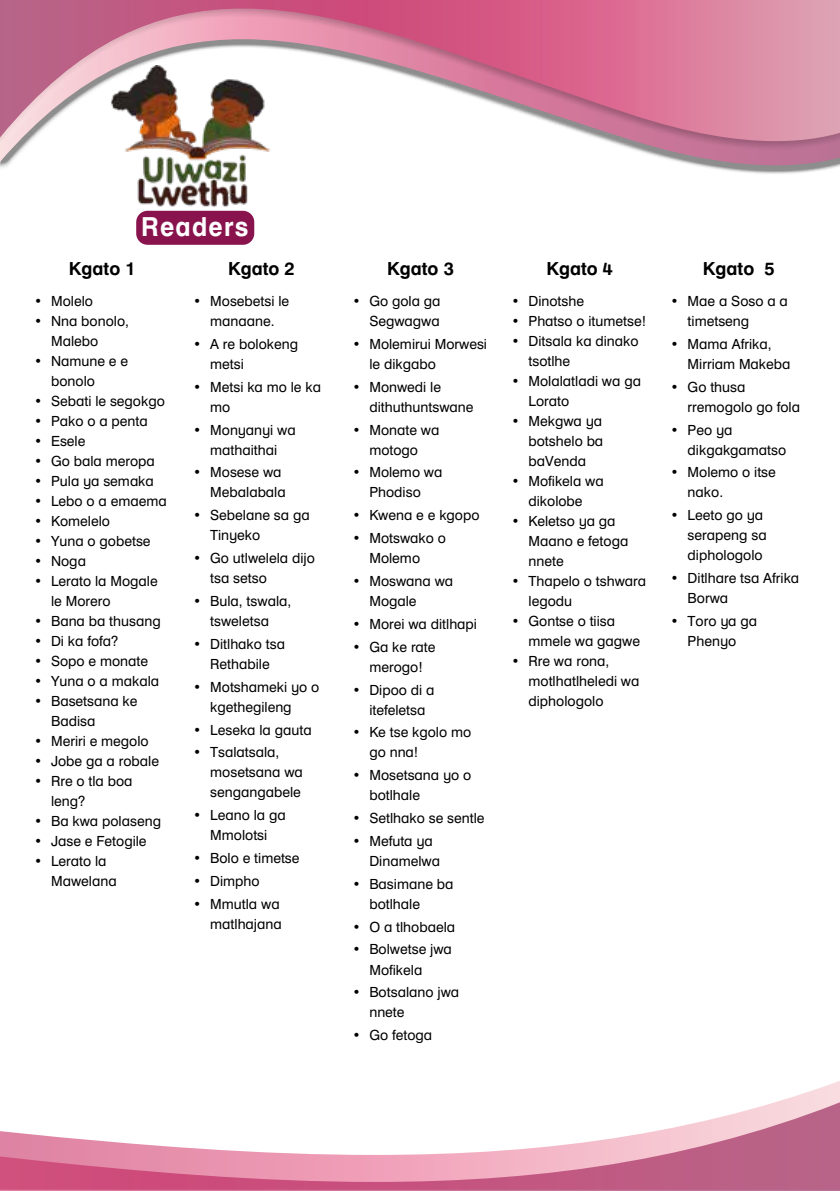
<style>
.page{position:relative;width:840px;height:1191px;background:#fff}
.page>*{position:absolute;margin:0;border:0;box-sizing:border-box;transform-origin:0 0}
.t1{font:700 26.2px "Swis Forall";letter-spacing:.05em;color:#fff;scale:.95 1}
.t2{font:700 18px "Swis Forall";color:#000}
.t3{font:14px/20px "Swis Forall";color:#000}
</style>
<div class="page">
<svg style="left:0;top:1088px;width:839px;height:93px"></svg>
<div style="left:0;top:0;width:839px;height:174px;background:#000;opacity:.75"></div>
<svg style="left:0;top:150px;width:839px;height:15px"></svg>
<div style="left:0;top:0;width:839px;height:150px;background:#000;opacity:.75"></div>
<svg style="left:0;top:9px;width:839px;height:132px"></svg>
<div style="left:136px;top:211px;width:118px;height:34px;background:#89144d;border-radius:11px"></div>
<img style="left:110px;top:65px;width:162px;height:142px">
<h1 class="t1" style="left:141px;top:211px;width:115px">Readers</h1>
<p class="t2" style="left:69px;top:257px;width:68px">Kgato 1</p>
<p class="t3" style="left:34px;top:292px;width:60px">• Molelo</p>
<p class="t3" style="left:51px;top:312px;width:79px;text-indent:-17px">• Nna bonolo,<br>Malebo</p>
<p class="t3" style="left:51px;top:352px;width:79px;text-indent:-17px">• Namune e e bonolo</p>
<p class="t3" style="left:34px;top:392px;width:132px">• Sebati le segokgo</p>
<p class="t3" style="left:34px;top:412px;width:115px">• Pako o a penta</p>
<p class="t3" style="left:34px;top:432px;width:53px">• Esele</p>
<p class="t3" style="left:34px;top:452px;width:122px">• Go bala meropa</p>
<p class="t3" style="left:34px;top:472px;width:121px">• Pula ya semaka</p>
<p class="t3" style="left:34px;top:492px;width:134px">• Lebo o a emaema</p>
<p class="t3" style="left:34px;top:512px;width:77px">• Komelelo</p>
<p class="t3" style="left:34px;top:532px;width:118px">• Yuna o gobetse</p>
<p class="t3" style="left:34px;top:552px;width:53px">• Noga</p>
<p class="t3" style="left:51px;top:572px;width:108px;text-indent:-17px">• Lerato la Mogale le Morero</p>
<p class="t3" style="left:34px;top:612px;width:128px">• Bana ba thusang</p>
<p class="t3" style="left:34px;top:632px;width:86px">• Di ka fofa?</p>
<p class="t3" style="left:34px;top:652px;width:115px">• Sopo e monate</p>
<p class="t3" style="left:34px;top:672px;width:127px">• Yuna o a makala</p>
<p class="t3" style="left:51px;top:692px;width:88px;text-indent:-17px">• Basetsana ke<br>Badisa</p>
<p class="t3" style="left:34px;top:732px;width:116px">• Meriri e megolo</p>
<p class="t3" style="left:34px;top:752px;width:126px">• Jobe ga a robale</p>
<p class="t3" style="left:51px;top:772px;width:83px;text-indent:-17px">• Rre o tla boa leng?</p>
<p class="t3" style="left:34px;top:812px;width:128px">• Ba kwa polaseng</p>
<p class="t3" style="left:34px;top:832px;width:114px">• Jase e Fetogile</p>
<p class="t3" style="left:51px;top:852px;width:67px;text-indent:-17px">• Lerato la<br>Mawelana</p>
<p class="t2" style="left:228px;top:257px;width:68px">Kgato 2</p>
<p class="t3" style="left:193px;top:292px;width:97px;text-align:center">• Mosebetsi le manaane.</p>
<p class="t3" style="left:210px;top:335px;width:89px;text-indent:-17px">• A re bolokeng metsi</p>
<p class="t3" style="left:210px;top:378px;width:112px;text-indent:-17px">• Metsi ka mo le ka mo</p>
<p class="t3" style="left:193px;top:420px;width:104px;text-align:center">• Monyanyi wa mathaithai</p>
<p class="t3" style="left:193px;top:463px;width:94px;text-align:right">• Mosese wa<br>Mebalabala</p>
<p class="t3" style="left:210px;top:506px;width:101px;text-indent:-17px">• Sebelane sa ga<br>Tinyeko</p>
<p class="t3" style="left:210px;top:549px;width:106px;text-indent:-17px">• Go utlwelela dijo tsa setso</p>
<p class="t3" style="left:193px;top:592px;width:100px;text-align:center">• Bula, tswala, tsweletsa</p>
<p class="t3" style="left:193px;top:635px;width:93px;text-align:center">• Ditlhako tsa<br>Rethabile</p>
<p class="t3" style="left:210px;top:677px;width:110px;text-indent:-17px">• Motshameki yo o kgethegileng</p>
<p class="t3" style="left:193px;top:720px;width:120px">• Leseka la gauta</p>
<p class="t3" style="left:210px;top:743px;width:94px;text-indent:-17px">• Tsalatsala, mosetsana wa sengangabele</p>
<p class="t3" style="left:193px;top:806px;width:94px;text-align:center">• Leano la ga<br>Mmolotsi</p>
<p class="t3" style="left:193px;top:849px;width:108px">• Bolo e timetse</p>
<p class="t3" style="left:193px;top:872px;width:68px">• Dimpho</p>
<p class="t3" style="left:193px;top:895px;width:90px;text-align:right">• Mmutla wa matlhajana</p>
<p class="t2" style="left:387px;top:257px;width:68px">Kgato 3</p>
<p class="t3" style="left:352px;top:292px;width:90px;text-align:right">• Go gola ga<br>Segwagwa</p>
<p class="t3" style="left:369px;top:335px;width:119px;text-indent:-17px">• Molemirui Morwesi le dikgabo</p>
<p class="t3" style="left:369px;top:378px;width:106px;text-indent:-17px">• Monwedi le dithuthuntswane</p>
<p class="t3" style="left:352px;top:420px;width:88px;text-align:center">• Monate wa motogo</p>
<p class="t3" style="left:352px;top:463px;width:92px;text-align:center">• Molemo wa<br>Phodiso</p>
<p class="t3" style="left:352px;top:506px;width:129px">• Kwena e e kgopo</p>
<p class="t3" style="left:369px;top:529px;width:78px;text-indent:-17px">• Motswako o<br>Molemo</p>
<p class="t3" style="left:369px;top:572px;width:85px;text-indent:-17px">• Moswana wa<br>Mogale</p>
<p class="t3" style="left:352px;top:615px;width:126px">• Morei wa ditlhapi</p>
<p class="t3" style="left:352px;top:637px;width:85px;text-align:center">• Ga ke rate merogo!</p>
<p class="t3" style="left:352px;top:680px;width:84px;text-align:center">• Dipoo di a itefeletsa</p>
<p class="t3" style="left:369px;top:723px;width:103px;text-indent:-17px">• Ke tse kgolo mo go nna!</p>
<p class="t3" style="left:369px;top:766px;width:103px;text-indent:-17px">• Mosetsana yo o botlhale</p>
<p class="t3" style="left:352px;top:809px;width:134px">• Setlhako se sentle</p>
<p class="t3" style="left:369px;top:832px;width:72px;text-indent:-17px">• Mefuta ya<br>Dinamelwa</p>
<p class="t3" style="left:369px;top:875px;width:86px;text-indent:-17px">• Basimane ba botlhale</p>
<p class="t3" style="left:352px;top:917px;width:104px">• O a tlhobaela</p>
<p class="t3" style="left:369px;top:940px;width:84px;text-indent:-17px">• Bolwetse jwa<br>Mofikela</p>
<p class="t3" style="left:369px;top:983px;width:91px;text-indent:-17px">• Botsalano jwa nnete</p>
<p class="t3" style="left:352px;top:1026px;width:81px">• Go fetoga</p>
<p class="t2" style="left:546px;top:257px;width:68px">Kgato 4</p>
<p class="t3" style="left:511px;top:292px;width:74px">• Dinotshe</p>
<p class="t3" style="left:511px;top:312px;width:136px">• Phatso o itumetse!</p>
<p class="t3" style="left:528px;top:332px;width:111px;text-indent:-17px">• Ditsala ka dinako tsotlhe</p>
<p class="t3" style="left:528px;top:372px;width:114px;text-indent:-17px">• Molalatladi wa ga<br>Lorato</p>
<p class="t3" style="left:528px;top:412px;width:76px;text-align:justify;text-indent:-17px">• Mekgwa ya botshelo ba baVenda</p>
<p class="t3" style="left:511px;top:472px;width:94px;text-align:center">• Mofikela wa dikolobe</p>
<p class="t3" style="left:528px;top:512px;width:101px;text-indent:-17px">• Keletso ya ga<br>Maano e fetoga nnete</p>
<p class="t3" style="left:528px;top:572px;width:119px;text-indent:-17px">• Thapelo o tshwara legodu</p>
<p class="t3" style="left:528px;top:612px;width:113px;text-indent:-17px">• Gontse o tiisa mmele wa gagwe</p>
<p class="t3" style="left:528px;top:652px;width:112px;text-indent:-17px">• Rre wa rona, motlhatlheledi wa diphologolo</p>
<p class="t2" style="left:702px;top:257px;width:73px">Kgato 5</p>
<p class="t3" style="left:687px;top:292px;width:102px;text-indent:-17px">• Mae a Soso a a timetseng</p>
<p class="t3" style="left:687px;top:335px;width:104px;text-indent:-17px">• Mama Afrika,<br>Mirriam Makeba</p>
<p class="t3" style="left:687px;top:378px;width:114px;text-indent:-17px">• Go thusa rremogolo go fola</p>
<p class="t3" style="left:687px;top:420px;width:100px;text-indent:-17px">• Peo ya dikgakgamatso</p>
<p class="t3" style="left:687px;top:463px;width:90px;text-indent:-17px">• Molemo o itse nako.</p>
<p class="t3" style="left:687px;top:506px;width:80px;text-indent:-17px">• Leeto go ya serapeng sa diphologolo</p>
<p class="t3" style="left:687px;top:569px;width:113px;text-indent:-17px">• Ditlhare tsa Afrika<br>Borwa</p>
<p class="t3" style="left:670px;top:612px;width:88px;text-align:center">• Toro ya ga<br>Phenyo</p>
</div>
